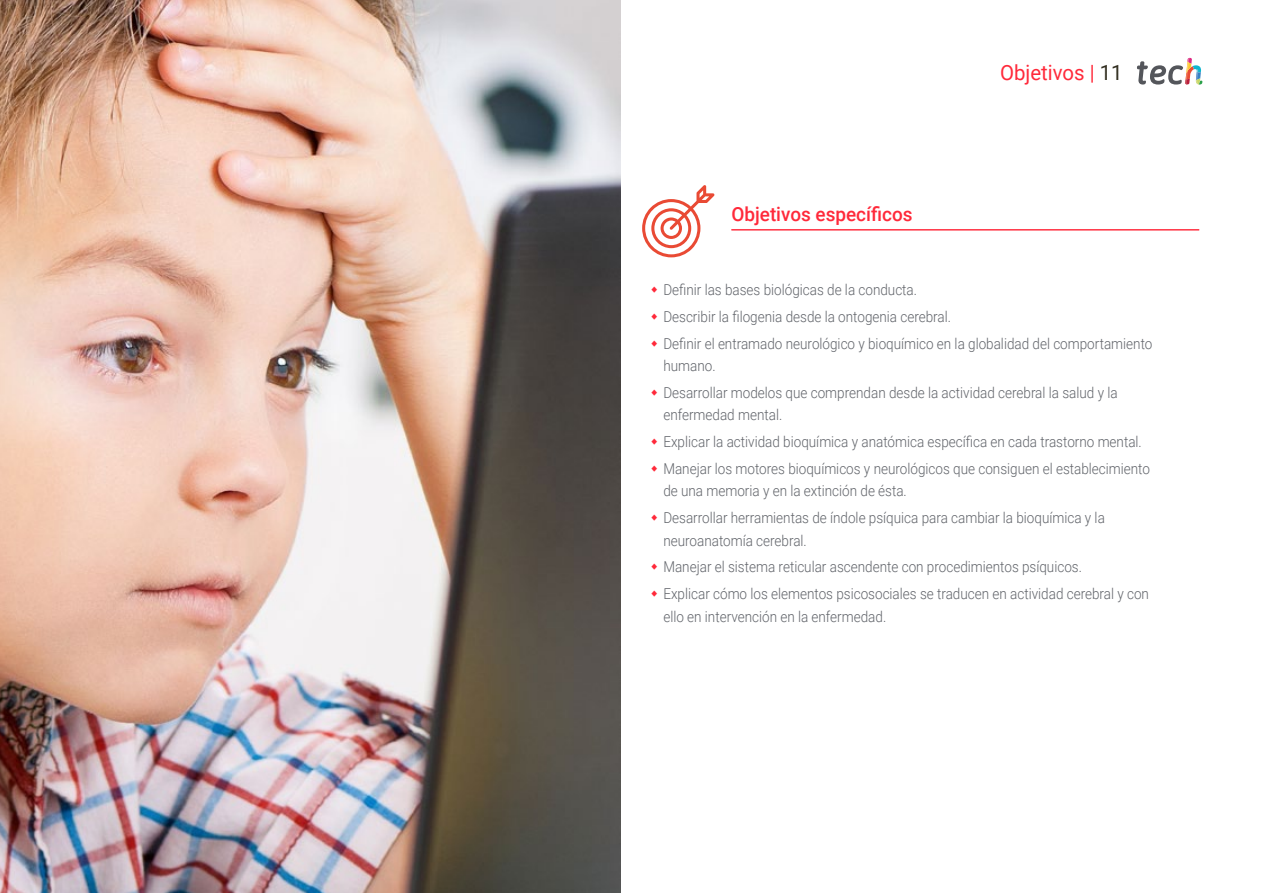
<style>
.page{position:relative;width:1263px;height:893px;background:#fff}
.page>*{position:absolute;margin:0;border:0;box-sizing:border-box;transform-origin:0 0}
.t1{font:21px "Roboto";color:#ff293a}
.t2{font:500 19.5px "Roboto";color:#ff293a}
.t3{font:300 15px/26.7px "Roboto";color:#61646a;scale:.9 1}
.s1{color:#312e20}
</style>
<div class="page">
<img style="left:0;top:0;width:621px;height:893px">
<svg style="left:642px;top:185px;width:72px;height:72px"></svg>
<hr style="left:731px;top:229px;width:468px;height:1px;background:#ff293a">
<svg style="left:1137px;top:58px;width:65px;height:27px"></svg>
<h2 class="t2" style="left:731px;top:201px;width:183px">Objetivos específicos</h2>
<h1 class="t1" style="left:1000px;top:57px;width:124px">Objetivos | <span class="s1">11</span></h1>
<p class="t3" style="left:663px;top:276px;width:545px">Definir las bases biológicas de la conducta.<br>Describir la filogenia desde la ontogenia cerebral.<br>Definir el entramado neurológico y bioquímico en la globalidad del comportamiento</p>
<p class="t3" style="left:663px;top:352px;width:506px">humano.<br>Desarrollar modelos que comprendan desde la actividad cerebral la salud y la</p>
<p class="t3" style="left:663px;top:401px;width:542px">enfermedad mental.<br>Explicar la actividad bioquímica y anatómica específica en cada trastorno mental.<br>Manejar los motores bioquímicos y neurológicos que consiguen el establecimiento</p>
<p class="t3" style="left:663px;top:477px;width:492px">de una memoria y en la extinción de ésta.<br>Desarrollar herramientas de índole psíquica para cambiar la bioquímica y la</p>
<p class="t3" style="left:663px;top:526px;width:541px">neuroanatomía cerebral.<br>Manejar el sistema reticular ascendente con procedimientos psíquicos.<br>Explicar cómo los elementos psicosociales se traducen en actividad cerebral y con</p>
<p class="t3" style="left:663px;top:602px;width:249px">ello en intervención en la enfermedad.</p>
</div>
